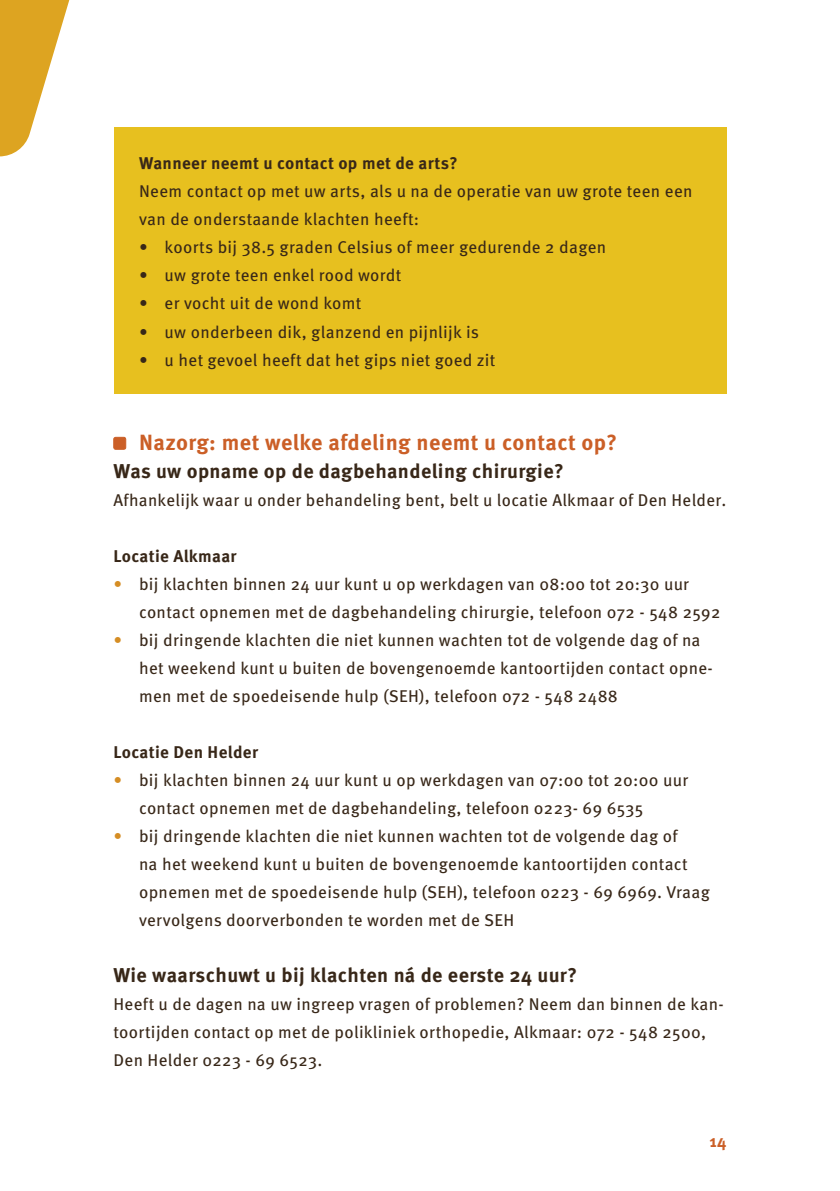
<style>
.page{position:relative;width:840px;height:1191px;background:#fff}
.page>*{position:absolute;margin:0;border:0;box-sizing:border-box;transform-origin:0 0}
.t1{font:700 22px "Meta Pro";letter-spacing:.02em;color:#cb5f27}
.t2{font:700 20px "Meta Pro";letter-spacing:.02em;color:#382718}
.t3{font:17px/28px "Meta Pro";letter-spacing:.02em;color:#382718}
.t4{font:700 17px "Meta Pro";letter-spacing:.02em;color:#382718}
.t5{font:700 17px "Meta Pro";color:#cb5f27}
.s1{color:#d58d24}
</style>
<div class="page">
<svg style="left:0;top:0;width:70px;height:156px"></svg>
<div style="left:113px;top:127px;width:613px;height:266px;background:#e7c01f"></div>
<div style="left:114px;top:437px;width:12px;height:12px;background:#cb5f27;border-radius:2px"></div>
<div style="left:113px;top:437px;width:13px;height:12px;border:1px solid #cb5f27;border-radius:2px"></div>
<p class="t4" style="left:139px;top:150px;width:320px">Wanneer neemt u contact op met de arts?</p>
<p class="t3" style="left:139px;top:176px;width:554px">Neem contact op met uw arts, als u na de operatie van uw grote teen een van de onderstaande klachten heeft:</p>
<p class="t3" style="left:139px;top:232px;width:468px">• koorts bij 38.5 graden Celsius of meer gedurende 2 dagen</p>
<p class="t3" style="left:139px;top:260px;width:264px">• uw grote teen enkel rood wordt</p>
<p class="t3" style="left:139px;top:288px;width:224px">• er vocht uit de wond komt</p>
<p class="t3" style="left:139px;top:316px;width:341px">• uw onderbeen dik, glanzend en pijnlijk is</p>
<p class="t3" style="left:139px;top:344px;width:357px">• u het gevoel heeft dat het gips niet goed zit</p>
<p class="t1" style="left:139px;top:425px;width:479px">Nazorg: met welke afdeling neemt u contact op?</p>
<p class="t2" style="left:113px;top:455px;width:451px">Was uw opname op de dagbehandeling chirurgie?</p>
<p class="t3" style="left:113px;top:484px;width:614px">Afhankelijk waar u onder behandeling bent, belt u locatie Alkmaar of Den Helder.</p>
<p class="t4" style="left:113px;top:542px;width:124px">Locatie Alkmaar</p>
<p class="t3" style="left:139px;top:568px;width:582px;text-indent:-26px"><span class="s1">•</span> bij klachten binnen 24 uur kunt u op werkdagen van 08:00 tot 20:30 uur contact opnemen met de dagbehandeling chirurgie, telefoon 072 - 548 2592</p>
<p class="t3" style="left:139px;top:624px;width:575px;text-indent:-26px"><span class="s1">•</span> bij dringende klachten die niet kunnen wachten tot de volgende dag of na het weekend kunt u buiten de bovengenoemde kantoortijden contact opne&shy;men met de spoedeisende hulp (SEH), telefoon 072 - 548 2488</p>
<p class="t4" style="left:113px;top:738px;width:146px">Locatie Den Helder</p>
<p class="t3" style="left:139px;top:764px;width:550px;text-indent:-26px"><span class="s1">•</span> bij klachten binnen 24 uur kunt u op werkdagen van 07:00 tot 20:00 uur contact opnemen met de dagbehandeling, telefoon 0223- 69 6535</p>
<p class="t3" style="left:139px;top:820px;width:572px;text-indent:-26px"><span class="s1">•</span> bij dringende klachten die niet kunnen wachten tot de volgende dag of<br>na het weekend kunt u buiten de bovengenoemde kantoortijden contact opnemen met de spoedeisende hulp (SEH), telefoon 0223 - 69 6969. Vraag vervolgens doorverbonden te worden met de SEH</p>
<p class="t2" style="left:113px;top:959px;width:465px">Wie waarschuwt u bij klachten ná de eerste 24 uur?</p>
<p class="t3" style="left:113px;top:988px;width:611px">Heeft u de dagen na uw ingreep vragen of problemen? Neem dan binnen de kan&shy;toortijden contact op met de polikliniek orthopedie, Alkmaar: 072 - 548 2500,<br>Den Helder 0223 - 69 6523.</p>
<p class="t5" style="left:709px;top:1127px;width:18px">14</p>
</div>
